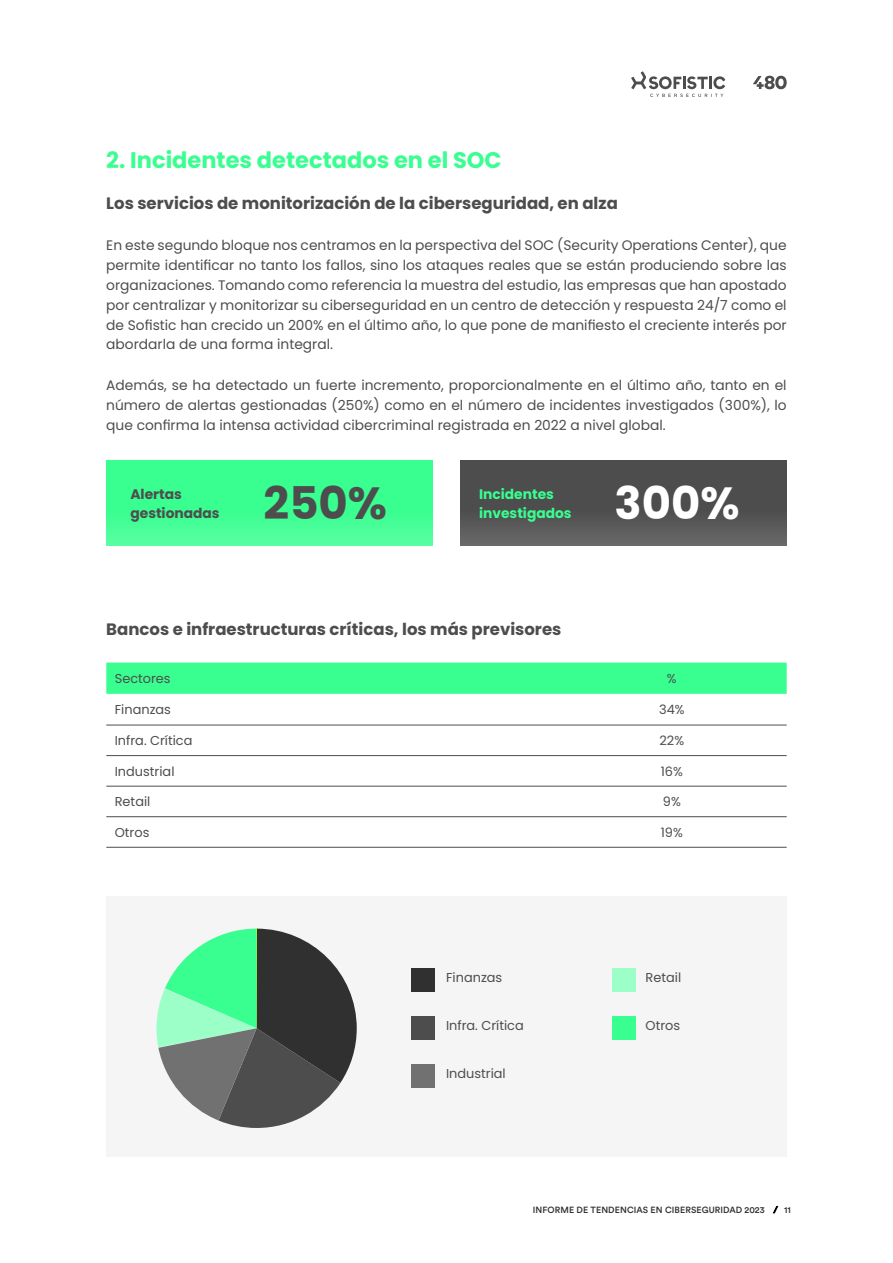
<style>
.page{position:relative;width:893px;height:1263px;background:#fff}
.page>*{position:absolute;margin:0;border:0;box-sizing:border-box;transform-origin:0 0}
.t1{font:700 45px "Poppins";color:#4d4d4d}
.t2{font:700 45px "Poppins";color:#fff}
.t3{font:700 22.5px "Poppins";color:#39fe90}
.t4{font:700 16.5px "Poppins";color:#4d4d4d}
.t5{font:13.8px/19.8px "Poppins";color:#4d4d4d;text-align:justify}
.t6{font:700 13.8px/19.8px "Poppins";color:#39fe90}
.t7{font:700 13.8px/19.8px "Poppins";color:#4d4d4d}
.t8{font:12.9px "Poppins";color:#4d4d4d}
.t9{font:500 9px "Circular Std";letter-spacing:.01em;color:#303030}
.s1{color:#000}
</style>
<div class="page">
<svg style="left:753px;top:76px;width:34px;height:13px"></svg>
<svg style="left:631px;top:71px;width:94px;height:26px"></svg>
<div style="left:106px;top:896px;width:681px;height:261px;background:#f5f5f5"></div>
<div style="left:106px;top:663px;width:681px;height:31px;background:#39fe90"></div>
<hr style="left:106px;top:725px;width:451px;height:1px;background:#4d4d4d">
<hr style="left:557px;top:725px;width:230px;height:1px;background:#4d4d4d">
<hr style="left:106px;top:755px;width:451px;height:1px;background:#4d4d4d">
<hr style="left:557px;top:755px;width:230px;height:1px;background:#4d4d4d">
<hr style="left:106px;top:786px;width:451px;height:1px;background:#4d4d4d">
<hr style="left:557px;top:786px;width:230px;height:1px;background:#4d4d4d">
<hr style="left:106px;top:816px;width:451px;height:1px;background:#4d4d4d">
<hr style="left:557px;top:816px;width:230px;height:1px;background:#4d4d4d">
<hr style="left:106px;top:847px;width:451px;height:1px;background:#4d4d4d">
<hr style="left:557px;top:847px;width:230px;height:1px;background:#4d4d4d">
<div style="left:411px;top:968px;width:24px;height:24px;background:#303030"></div>
<div style="left:612px;top:968px;width:24px;height:24px;background:#9cffc7"></div>
<div style="left:411px;top:1016px;width:24px;height:24px;background:#4d4d4d"></div>
<div style="left:612px;top:1016px;width:24px;height:24px;background:#39fe90"></div>
<div style="left:411px;top:1064px;width:24px;height:24px;background:#717171"></div>
<svg style="left:156px;top:928px;width:201px;height:200px"></svg>
<div style="left:106px;top:460px;width:327px;height:85px;background:linear-gradient(to bottom,#31fe8c,#4dfe9b)"></div>
<div style="left:460px;top:460px;width:327px;height:85px;background:linear-gradient(to bottom,#464646,#5f5f5f)"></div>
<h2 class="t3" style="left:106px;top:148px;width:397px">2. Incidentes detectados en el SOC</h2>
<p class="t4" style="left:106px;top:194px;width:513px">Los servicios de monitorización de la ciberseguridad, en alza</p>
<p class="t5" style="left:106px;top:236px;width:682px">En este segundo bloque nos centramos en la perspectiva del SOC (Security Operations Center), que permite identificar no tanto los fallos, sino los ataques reales que se están produciendo sobre las organizaciones. Tomando como referencia la muestra del estudio, las empresas que han apostado por centralizar y monitorizar su ciberseguridad en un centro de detección y respuesta 24/7 como el de Sofistic han crecido un 200% en el último año, lo que pone de manifiesto el creciente interés por abordarla de una forma integral.</p>
<p class="t5" style="left:106px;top:376px;width:682px">Además, se ha detectado un fuerte incremento, proporcionalmente en el último año, tanto en el número de alertas gestionadas (250%) como en el número de incidentes investigados (300%), lo que confirma la intensa actividad cibercriminal registrada en 2022 a nivel global.</p>
<p class="t7" style="left:130px;top:484px;width:91px">Alertas gestionadas</p>
<h1 class="t1" style="left:264px;top:478px;width:125px">250%</h1>
<h1 class="t2" style="left:614px;top:478px;width:127px">300%</h1>
<p class="t6" style="left:479px;top:484px;width:94px">Incidentes investigados</p>
<p class="t4" style="left:106px;top:620px;width:457px">Bancos e infraestructuras críticas, los más previsores</p>
<p class="t8" style="left:115px;top:671px;width:57px">Sectores</p>
<p class="t8" style="left:667px;top:671px;width:11px">%</p>
<p class="t8" style="left:115px;top:702px;width:58px">Finanzas</p>
<p class="t8" style="left:659px;top:702px;width:27px">34%</p>
<p class="t8" style="left:115px;top:733px;width:79px">Infra. Crítica</p>
<p class="t8" style="left:659px;top:733px;width:26px">22%</p>
<p class="t8" style="left:115px;top:763px;width:61px">Industrial</p>
<p class="t8" style="left:661px;top:763px;width:24px">16%</p>
<p class="t8" style="left:115px;top:794px;width:37px">Retail</p>
<p class="t8" style="left:663px;top:794px;width:19px">9%</p>
<p class="t8" style="left:115px;top:825px;width:36px">Otros</p>
<p class="t8" style="left:661px;top:825px;width:24px">19%</p>
<p class="t8" style="left:446px;top:970px;width:58px">Finanzas</p>
<p class="t8" style="left:446px;top:1018px;width:79px">Infra. Crítica</p>
<p class="t8" style="left:446px;top:1066px;width:61px">Industrial</p>
<p class="t8" style="left:646px;top:970px;width:37px">Retail</p>
<p class="t8" style="left:646px;top:1018px;width:36px">Otros</p>
<p class="t9" style="left:533px;top:1204px;width:260px">INFORME DE TENDENCIAS EN CIBERSEGURIDAD 2023 <span class="s1">/</span> 11</p>
</div>
